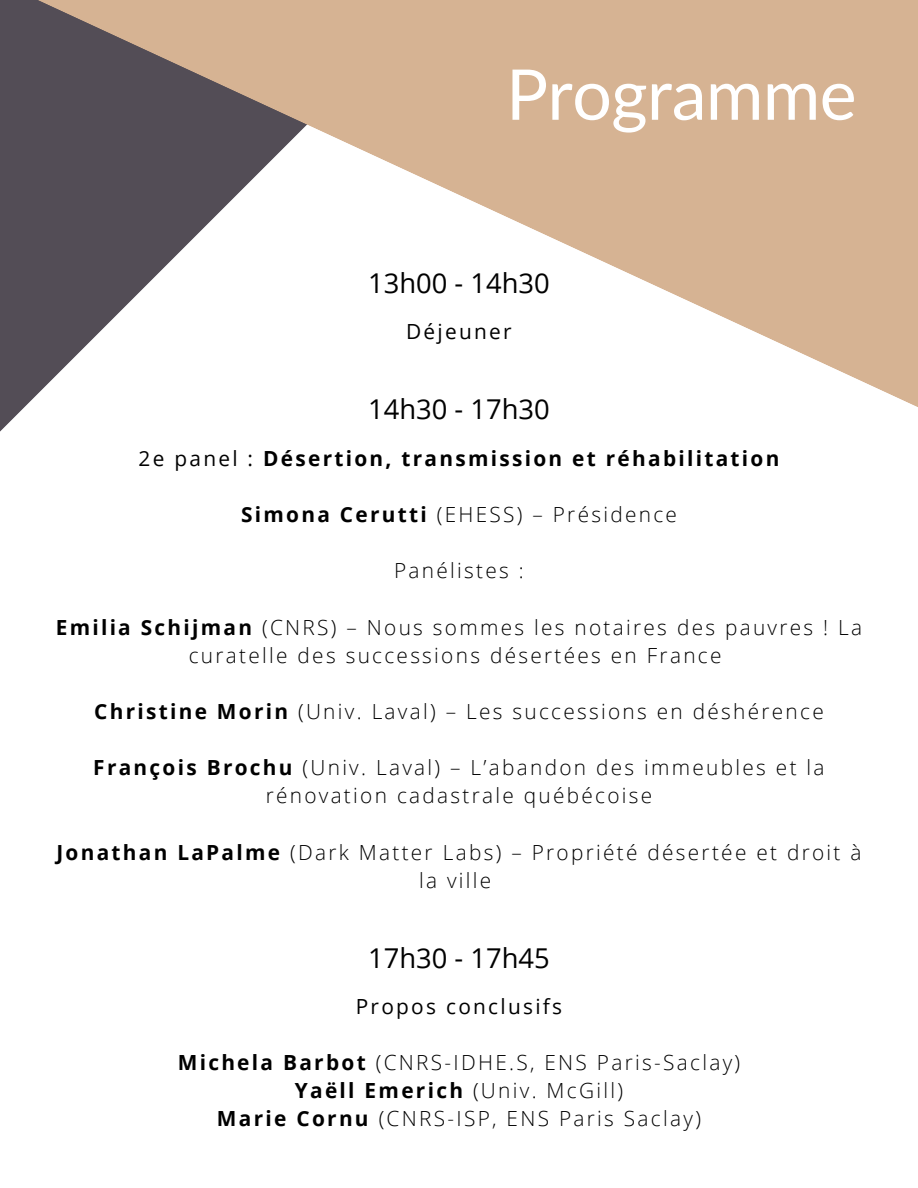
<style>
.page{position:relative;width:918px;height:1188px;background:#fff}
.page>*{position:absolute;margin:0;border:0;box-sizing:border-box;transform-origin:0 0}
.t1{font:70.05px "Lato";letter-spacing:-.01em;color:#fff}
.t2{font:27.3px "Open Sans";color:#000}
.t3{font:300 20.85px/28.2px "Open Sans";letter-spacing:.11em;color:#000;text-align:center}
.t4{font:700 20.85px "Open Sans";letter-spacing:.11em;color:#000}
.t5{font:20.85px "Open Sans";letter-spacing:.11em;color:#000}
.s1{font-weight:400}
.s2{font-weight:700}
</style>
<div class="page">
<svg style="left:0;top:0;width:918px;height:432px"></svg>
<h1 class="t1" style="left:506px;top:51px;width:352px">Programme</h1>
<h2 class="t2" style="left:368px;top:264px;width:183px">13h00 - 14h30</h2>
<p class="t5" style="left:406px;top:317px;width:107px">Déjeuner</p>
<h2 class="t2" style="left:368px;top:390px;width:183px">14h30 - 17h30</h2>
<p class="t4" style="left:139px;top:444px;width:642px"><span class="s1">2e panel :</span> Désertion, transmission et réhabilitation</p>
<p class="t3" style="left:241px;top:500px;width:437px"><span class="s2">Simona Cerutti</span> (EHESS) – Présidence</p>
<p class="t3" style="left:394px;top:556px;width:131px">Panélistes :</p>
<p class="t3" style="left:56px;top:612px;width:808px"><span class="s2">Emilia Schijman</span> (CNRS) – Nous sommes les notaires des pauvres ! La curatelle des successions désertées en France</p>
<p class="t3" style="left:94px;top:697px;width:731px"><span class="s2">Christine Morin</span> (Univ. Laval) – Les successions en déshérence</p>
<p class="t3" style="left:93px;top:753px;width:733px"><span class="s2">François Brochu</span> (Univ. Laval) – L’abandon des immeubles et la rénovation cadastrale québécoise</p>
<p class="t3" style="left:56px;top:837px;width:807px"><span class="s2">Jonathan LaPalme</span> (Dark Matter Labs) – Propriété désertée et droit à la ville</p>
<h2 class="t2" style="left:368px;top:939px;width:183px">17h30 - 17h45</h2>
<p class="t5" style="left:356px;top:991px;width:208px">Propos conclusifs</p>
<p class="t3" style="left:178px;top:1048px;width:564px"><span class="s2">Michela Barbot</span> (CNRS-IDHE.S, ENS Paris-Saclay)<br><span class="s2">Yaëll Emerich</span> (Univ. McGill)<br><span class="s2">Marie Cornu</span> (CNRS-ISP, ENS Paris Saclay)</p>
</div>
